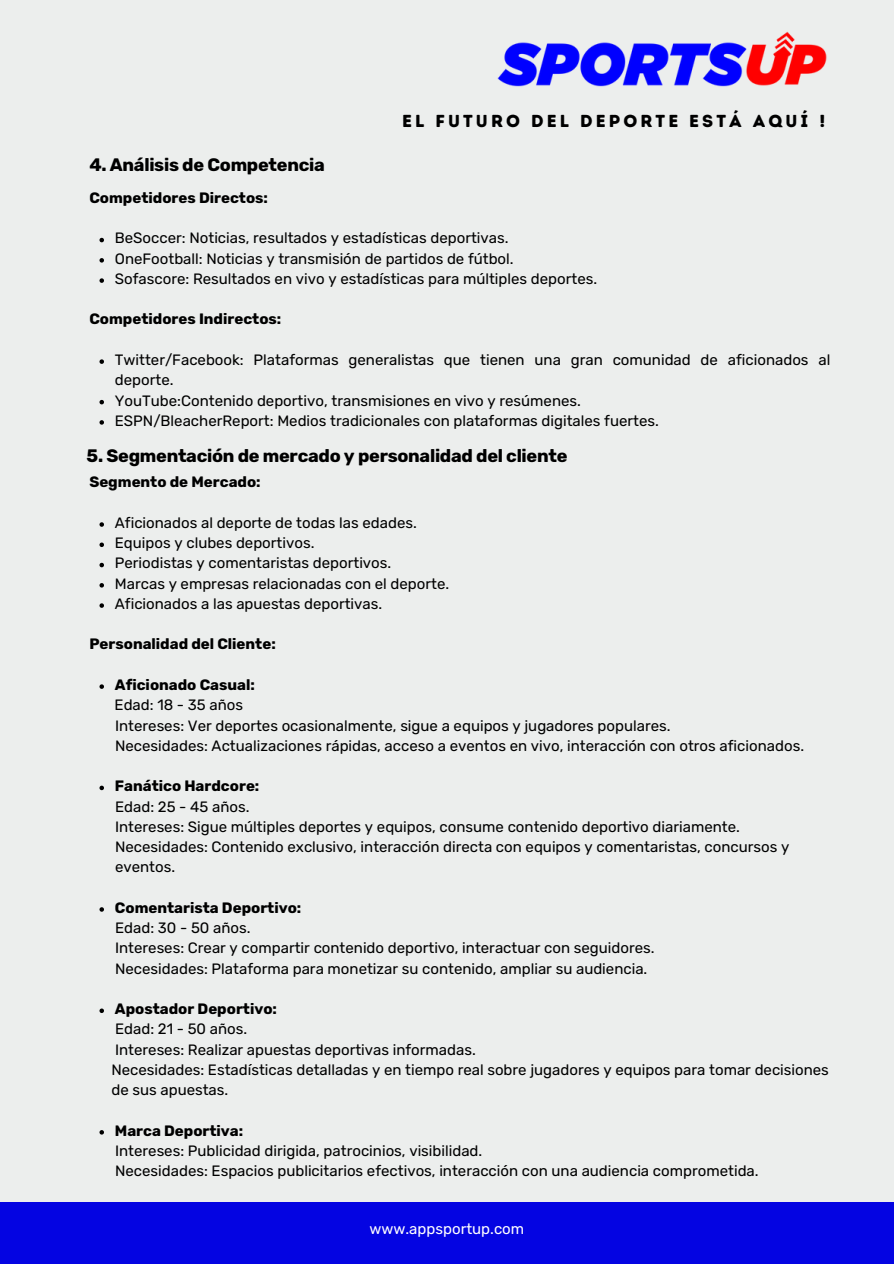
<style>
.page{position:relative;width:894px;height:1264px;background:#fff}
.page>*{position:absolute;margin:0;border:0;box-sizing:border-box;transform-origin:0 0}
.t1{font:700 18px "Rubik";letter-spacing:-.015em;color:#000}
.t2{font:17.4px "Intro Rust Base";letter-spacing:.18em;color:#000}
.t3{font:15px/20.2px "Rubik";color:#000}
.t4{font:700 15px "Rubik";color:#000}
.t5{font:15px "Rubik";color:#fff}
</style>
<div class="page">
<div style="left:0;top:0;width:893px;height:1263px;background:#eceeed"></div>
<div style="left:0;top:1201px;width:893px;height:62px;background:#0404e2"></div>
<svg style="left:99px;top:238px;width:5px;height:4px"></svg>
<svg style="left:99px;top:258px;width:5px;height:4px"></svg>
<svg style="left:99px;top:278px;width:5px;height:5px"></svg>
<svg style="left:99px;top:359px;width:5px;height:5px"></svg>
<svg style="left:99px;top:400px;width:5px;height:4px"></svg>
<svg style="left:99px;top:420px;width:5px;height:4px"></svg>
<svg style="left:99px;top:522px;width:5px;height:5px"></svg>
<svg style="left:99px;top:542px;width:5px;height:5px"></svg>
<svg style="left:99px;top:563px;width:5px;height:4px"></svg>
<svg style="left:99px;top:583px;width:5px;height:4px"></svg>
<svg style="left:99px;top:603px;width:5px;height:5px"></svg>
<svg style="left:99px;top:684px;width:5px;height:5px"></svg>
<svg style="left:99px;top:785px;width:5px;height:5px"></svg>
<svg style="left:99px;top:907px;width:5px;height:4px"></svg>
<svg style="left:99px;top:1008px;width:5px;height:5px"></svg>
<svg style="left:99px;top:1130px;width:5px;height:4px"></svg>
<img style="left:497px;top:31px;width:330px;height:56px">
<p class="t2" style="left:402px;top:110px;width:424px">EL FUTURO DEL DEPORTE ESTÁ AQUÍ !</p>
<h1 class="t1" style="left:89px;top:154px;width:237px">4. Análisis de Competencia</h1>
<h2 class="t4" style="left:89px;top:189px;width:180px">Competidores Directos:</h2>
<h3 class="t3" style="left:115px;top:228px;width:395px">BeSoccer: Noticias, resultados y estadísticas deportivas.</h3>
<p class="t3" style="left:115px;top:248px;width:400px">OneFootball: Noticias y transmisión de partidos de fútbol.</p>
<p class="t3" style="left:115px;top:269px;width:483px">Sofascore: Resultados en vivo y estadísticas para múltiples deportes.</p>
<p class="t4" style="left:89px;top:310px;width:193px">Competidores Indirectos:</p>
<h3 class="t3" style="left:115px;top:350px;width:716px">Twitter/Facebook: Plataformas generalistas que tienen una gran comunidad de aficionados al deporte.</h3>
<p class="t3" style="left:115px;top:390px;width:467px">YouTube:Contenido deportivo, transmisiones en vivo y resúmenes.</p>
<p class="t3" style="left:115px;top:410px;width:545px">ESPN/BleacherReport: Medios tradicionales con plataformas digitales fuertes.</p>
<p class="t1" style="left:87px;top:445px;width:482px">5. Segmentación de mercado y personalidad del cliente</p>
<h2 class="t4" style="left:89px;top:473px;width:173px">Segmento de Mercado:</h2>
<h3 class="t3" style="left:115px;top:512px;width:303px">Aficionados al deporte de todas las edades.</h3>
<p class="t3" style="left:115px;top:533px;width:201px">Equipos y clubes deportivos.</p>
<p class="t3" style="left:115px;top:553px;width:278px">Periodistas y comentaristas deportivos.</p>
<p class="t3" style="left:115px;top:573px;width:336px">Marcas y empresas relacionadas con el deporte.</p>
<p class="t3" style="left:115px;top:593px;width:269px">Aficionados a las apuestas deportivas.</p>
<p class="t4" style="left:89px;top:635px;width:188px">Personalidad del Cliente:</p>
<h3 class="t4" style="left:115px;top:676px;width:141px">Aficionado Casual:</h3>
<p class="t3" style="left:114px;top:695px;width:130px">Edad: 18 - 35 años</p>
<p class="t3" style="left:115px;top:715px;width:557px">Intereses: Ver deportes ocasionalmente, sigue a equipos y jugadores populares.</p>
<p class="t3" style="left:115px;top:735px;width:690px">Necesidades: Actualizaciones rápidas, acceso a eventos en vivo, interacción con otros aficionados.</p>
<p class="t4" style="left:115px;top:777px;width:146px">Fanático Hardcore:</p>
<p class="t3" style="left:115px;top:796px;width:136px">Edad: 25 - 45 años.</p>
<p class="t3" style="left:115px;top:816px;width:626px">Intereses: Sigue múltiples deportes y equipos, consume contenido deportivo diariamente.</p>
<p class="t3" style="left:115px;top:836px;width:675px">Necesidades: Contenido exclusivo, interacción directa con equipos y comentaristas, concursos y</p>
<p class="t3" style="left:115px;top:857px;width:62px">eventos.</p>
<p class="t4" style="left:115px;top:898px;width:188px">Comentarista Deportivo:</p>
<p class="t3" style="left:115px;top:917px;width:137px">Edad: 30 - 50 años.</p>
<p class="t3" style="left:115px;top:938px;width:541px">Intereses: Crear y compartir contenido deportivo, interactuar con seguidores.</p>
<p class="t3" style="left:115px;top:958px;width:533px">Necesidades: Plataforma para monetizar su contenido, ampliar su audiencia.</p>
<p class="t4" style="left:115px;top:1000px;width:164px">Apostador Deportivo:</p>
<p class="t3" style="left:115px;top:1019px;width:134px">Edad: 21 - 50 años.</p>
<p class="t3" style="left:115px;top:1039px;width:362px">Intereses: Realizar apuestas deportivas informadas.</p>
<p class="t3" style="left:111px;top:1059px;width:718px">Necesidades: Estadísticas detalladas y en tiempo real sobre jugadores y equipos para tomar decisiones</p>
<p class="t3" style="left:111px;top:1079px;width:118px">de sus apuestas.</p>
<p class="t4" style="left:115px;top:1121px;width:130px">Marca Deportiva:</p>
<p class="t3" style="left:115px;top:1140px;width:368px">Intereses: Publicidad dirigida, patrocinios, visibilidad.</p>
<p class="t3" style="left:115px;top:1160px;width:645px">Necesidades: Espacios publicitarios efectivos, interacción con una audiencia comprometida.</p>
<p class="t5" style="left:369px;top:1220px;width:156px">www.appsportup.com</p>
</div>
